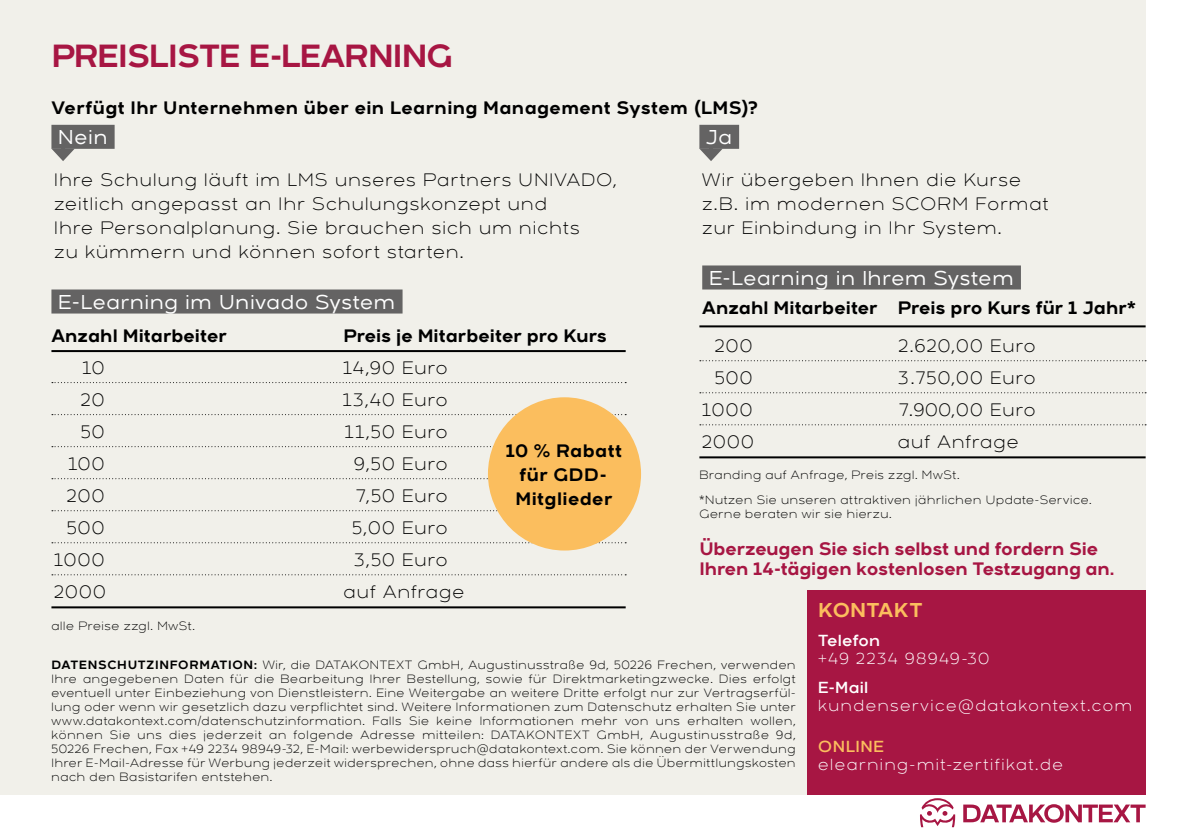
<style>
.page{position:relative;width:1191px;height:840px;background:#fff}
.page>*{position:absolute;margin:0;border:0;box-sizing:border-box;transform-origin:0 0}
.t1{font:700 32px "Arkibal";letter-spacing:-.03em;color:#a71643}
.t2{font:500 20px "Arkibal";letter-spacing:.04em;color:#fff}
.t3{font:700 20px "Arkibal";color:#fbbe5e}
.t4{font:300 18px/24px "Arkibal";letter-spacing:.065em;color:#000}
.t5{font:700 18px/24px "Arkibal";letter-spacing:.005em;color:#000;text-align:center}
.t6{font:700 18px/20px "Arkibal";letter-spacing:-.01em;color:#a71643}
.t7{font:300 18px "Arkibal";letter-spacing:.04em;color:#000}
.t8{font:300 16px "Arkibal";letter-spacing:.095em;color:#fff}
.t9{font:16px "Arkibal";letter-spacing:.01em;color:#fff}
.t10{font:16px "Arkibal";letter-spacing:.035em;color:#fbbe5e}
.t11{font:300 12px/14px "Arkibal";letter-spacing:.055em;color:#000;text-align:justify}
.t12{font:700 12px "Arkibal";letter-spacing:.055em;color:#000}
.s1{font-weight:700}
</style>
<div class="page">
<div style="left:0;top:0;width:1145px;height:794px;background:#f1f0ea"></div>
<div style="left:807px;top:590px;width:338px;height:204px;background:#a71643"></div>
<svg style="left:52px;top:149px;width:23px;height:12px"></svg>
<svg style="left:700px;top:149px;width:22px;height:12px"></svg>
<div style="left:699px;top:125px;width:40px;height:24px;background:#646363"></div>
<div style="left:702px;top:265px;width:319px;height:24px;background:#646363"></div>
<hr style="left:699px;top:325px;width:446px;height:2px;background:#000">
<svg style="left:700px;top:360px;width:446px;height:1px"></svg>
<svg style="left:700px;top:392px;width:446px;height:1px"></svg>
<svg style="left:700px;top:424px;width:446px;height:1px"></svg>
<hr style="left:699px;top:456px;width:446px;height:2px;background:#000">
<div style="left:51px;top:125px;width:64px;height:24px;background:#646363"></div>
<div style="left:51px;top:289px;width:351px;height:24px;background:#646363"></div>
<hr style="left:51px;top:350px;width:574px;height:2px;background:#000">
<svg style="left:52px;top:382px;width:574px;height:1px"></svg>
<svg style="left:52px;top:414px;width:574px;height:1px"></svg>
<svg style="left:52px;top:446px;width:439px;height:1px"></svg>
<svg style="left:52px;top:478px;width:436px;height:1px"></svg>
<svg style="left:52px;top:510px;width:446px;height:1px"></svg>
<svg style="left:52px;top:542px;width:574px;height:1px"></svg>
<svg style="left:52px;top:574px;width:574px;height:1px"></svg>
<hr style="left:51px;top:606px;width:574px;height:2px;background:#000">
<svg style="left:920px;top:798px;width:35px;height:28px"></svg>
<svg style="left:963px;top:804px;width:182px;height:18px"></svg>
<div style="left:488px;top:397px;width:153px;height:153px;background:#fbbe5e;border-radius:50%"></div>
<h1 class="t1" style="left:51px;top:33px;width:403px">Preisliste E-Learning</h1>
<h3 class="t5" style="left:51px;top:95px;width:707px">Verfügt I hr Unternehmen über ein Learning Management System (LMS)?</h3>
<h2 class="t2" style="left:58px;top:124px;width:51px">Nein</h2>
<h3 class="t4" style="left:54px;top:168px;width:563px">Ihre Schulung läuft im LMS unseres Partners UNIVADO, zeitlich angepasst an Ihr Schulungskonzept und<br>Ihre Personalplanung. Sie brauchen sich um nichts<br>zu kümmern und können sofort starten.</h3>
<h2 class="t2" style="left:58px;top:288px;width:338px">E-Learning im Univado System</h2>
<h3 class="t5" style="left:51px;top:322px;width:177px">Anzahl Mitarbeiter</h3>
<h3 class="t5" style="left:343px;top:322px;width:265px">Preis je Mitarbeiter pro Kurs</h3>
<h3 class="t4" style="left:82px;top:355px;width:24px">10</h3>
<h3 class="t4" style="left:343px;top:355px;width:106px">14,90 Euro</h3>
<h3 class="t4" style="left:81px;top:387px;width:25px">20</h3>
<h3 class="t4" style="left:343px;top:387px;width:106px">13,40 Euro</h3>
<h3 class="t4" style="left:81px;top:419px;width:25px">50</h3>
<h3 class="t4" style="left:345px;top:419px;width:104px">11,50 Euro</h3>
<h3 class="t4" style="left:68px;top:451px;width:38px">100</h3>
<h3 class="t4" style="left:354px;top:451px;width:95px">9,50 Euro</h3>
<h3 class="t4" style="left:67px;top:483px;width:39px">200</h3>
<h3 class="t4" style="left:356px;top:483px;width:93px">7,50 Euro</h3>
<h3 class="t4" style="left:67px;top:515px;width:39px">500</h3>
<h3 class="t4" style="left:352px;top:515px;width:97px">5,00 Euro</h3>
<h3 class="t4" style="left:54px;top:547px;width:52px">1000</h3>
<h3 class="t4" style="left:354px;top:547px;width:95px">3,50 Euro</h3>
<h3 class="t4" style="left:54px;top:579px;width:53px">2000</h3>
<h3 class="t4" style="left:343px;top:579px;width:122px">auf Anfrage</h3>
<p class="t11" style="left:51px;top:618px;width:145px">alle Preise zzgl. MwSt.</p>
<h2 class="t2" style="left:706px;top:124px;width:27px">Ja</h2>
<h3 class="t4" style="left:702px;top:168px;width:348px">Wir übergeben Ihnen die Kurse z.B. im modernen SCORM Format zur Einbindung in Ihr System.</h3>
<h2 class="t2" style="left:709px;top:264px;width:306px">E-Learning in Ihrem System</h2>
<h3 class="t5" style="left:702px;top:295px;width:435px">Anzahl Mitarbeiter Preis pro Kurs für 1 Jahr*</h3>
<h3 class="t4" style="left:715px;top:333px;width:39px">200</h3>
<h3 class="t4" style="left:898px;top:333px;width:138px">2.620,00 Euro</h3>
<h3 class="t4" style="left:714px;top:365px;width:39px">500</h3>
<h3 class="t4" style="left:898px;top:365px;width:138px">3.750,00 Euro</h3>
<h3 class="t4" style="left:702px;top:397px;width:52px">1000</h3>
<h3 class="t7" style="left:899px;top:397px;width:138px">7.900,00 Euro</h3>
<h3 class="t4" style="left:702px;top:429px;width:53px">2000</h3>
<h3 class="t4" style="left:898px;top:429px;width:122px">auf Anfrage</h3>
<p class="t11" style="left:699px;top:461px;width:394px;line-height:25.4px">Branding auf Anfrage, Preis zzgl. MwSt.<br>*Nutzen Sie unseren attraktiven jährlichen Update-Service.</p>
<p class="t11" style="left:699px;top:506px;width:194px">Gerne beraten wir sie hierzu.</p>
<h3 class="t6" style="left:699px;top:537px;width:417px">Überzeugen Sie sich selbst und fordern Sie<br>I hren 14-tägigen kostenlosen Testzugang an.</h3>
<h3 class="t5" style="left:506px;top:437px;width:118px">10 % Rabatt für GDD-<br>Mitglieder</h3>
<h2 class="t3" style="left:818px;top:595px;width:47px">KONTA</h2>
<h2 class="t3" style="left:893px;top:595px;width:29px">KT</h2>
<h3 class="t9" style="left:818px;top:629px;width:63px">Telefon</h3>
<h3 class="t8" style="left:818px;top:647px;width:173px">+49 2234 98949-30</h3>
<h3 class="t9" style="left:818px;top:676px;width:52px">E-Mail</h3>
<h3 class="t8" style="left:818px;top:694px;width:315px">kundenservice@datakontext.com</h3>
<h3 class="t10" style="left:818px;top:735px;width:66px">Online</h3>
<h3 class="t8" style="left:818px;top:753px;width:246px">elearning-mit-zertifikat.de</h3>
<p class="t11" style="left:51px;top:657px;width:745px;text-indent:181px"><span class="s1">ON :</span> Wir, die DATAKONTEXT GmbH, Augustinusstraße 9d, 50226 Frechen, verwenden Ihre angegebenen Daten für die Bearbeitung Ihrer Bestellung, sowie für Direktmarketingzwecke. Dies erfolgt eventuell unter Einbeziehung von Dienstleistern. Eine Weitergabe an weitere Dritte erfolgt nur zur Vertragserfül&shy;lung oder wenn wir gesetzlich dazu verpflichtet sind. Weitere Informationen zum Datenschutz erhalten Sie unter www.datakontext.com/datenschutzinformation. Falls Sie keine Informationen mehr von uns erhalten wollen, können Sie uns dies jederzeit an folgende Adresse mitteilen: DATAKONTEXT GmbH, Augustinusstraße 9d, 50226 Frechen, Fax +49 2234 98949-32, E-Mail: werbewiderspruch@datakontext.com. Sie können der Verwendung Ihrer E-Mail-Adresse für Werbung jederzeit widersprechen, ohne dass hierfür andere als die Übermittlungskosten nach den Basistarifen entstehen.</p>
<p class="t12" style="left:51px;top:655px;width:21px">DATENS</p>
<p class="t12" style="left:107px;top:655px;width:111px">CHUTZIN FORMATI</p>
</div>
